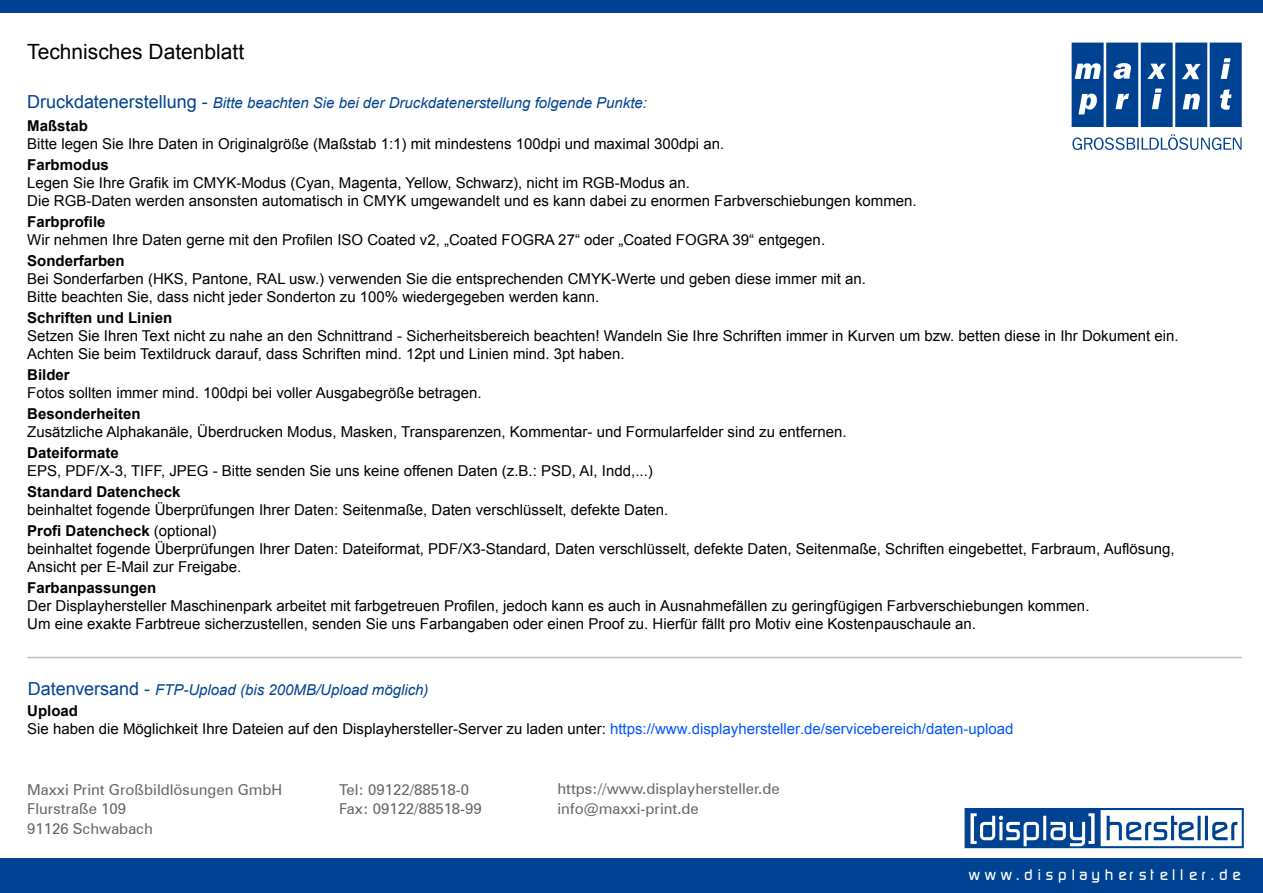
<style>
.page{position:relative;width:1263px;height:893px;background:#fff}
.page>*{position:absolute;margin:0;border:0;box-sizing:border-box;transform-origin:0 0}
.t1{font:21px "Arial";color:#000}
.t2{font:15px/18px "Arial";color:#000}
.t3{font:15px/18.8px "Zurich BT";color:#666}
.t4{font:italic 15px/23px "Arial";color:#004292}
.t5{font:700 15px "Arial";color:#000}
.t6{font:500 15px "Dicot";letter-spacing:.33em;color:#fff}
.s1{font-style:normal;font-size:18px;color:#004191}
.s2{font-weight:700;font-style:normal;color:#000}
.s3{font-weight:700}
.s4{font-style:normal;font-size:18px}
.s5{color:#05f}
</style>
<div class="page">
<div style="left:0;top:858px;width:1263px;height:35px;background:#004292"></div>
<div style="left:0;top:0;width:1263px;height:12px;background:#004292"></div>
<svg style="left:965px;top:808px;width:279px;height:40px"></svg>
<svg style="left:1071px;top:43px;width:171px;height:107px"></svg>
<hr style="left:27px;top:657px;width:1215px;height:1px;background:#bebebe">
<h1 class="t1" style="left:27px;top:37px;width:219px">Technisches Datenblatt</h1>
<p class="t4" style="left:27px;top:92px;width:621px"><span class="s1">Druckdatenerstellung -</span> Bitte beachten Sie bei der Druckdatenerstellung folgende Punkte:<br><span class="s2">Maßstab</span></p>
<p class="t2" style="left:27px;top:135px;width:698px">Bitte legen Sie Ihre Daten in Originalgröße (Maßstab 1:1) mit mindestens 100dpi und maximal 300dpi an.</p>
<p class="t5" style="left:27px;top:155px;width:83px">Farbmodus</p>
<p class="t2" style="left:27px;top:174px;width:891px">Legen Sie Ihre Grafik im CMYK-Modus (Cyan, Magenta, Yellow, Schwarz), nicht im RGB-Modus an.<br>Die RGB-Daten werden ansonsten automatisch in CMYK umgewandelt und es kann dabei zu enormen Farbverschiebungen kommen.</p>
<p class="t5" style="left:27px;top:212px;width:80px">Farbprofile</p>
<p class="t2" style="left:27px;top:231px;width:799px">Wir nehmen Ihre Daten gerne mit den Profilen ISO Coated v2, „Coated FOGRA 27“ oder „Coated FOGRA 39“ entgegen.</p>
<p class="t5" style="left:27px;top:251px;width:99px">Sonderfarben</p>
<p class="t2" style="left:27px;top:270px;width:840px">Bei Sonderfarben (HKS, Pantone, RAL usw.) verwenden Sie die entsprechenden CMYK-Werte und geben diese immer mit an.<br>Bitte beachten Sie, dass nicht jeder Sonderton zu 100% wiedergegeben werden kann.</p>
<p class="t5" style="left:27px;top:308px;width:147px">Schriften und Linien</p>
<p class="t2" style="left:27px;top:327px;width:1153px">Setzen Sie Ihren Text nicht zu nahe an den Schnittrand - Sicherheitsbereich beachten! Wandeln Sie Ihre Schriften immer in Kurven um bzw. betten diese in Ihr Dokument ein.<br>Achten Sie beim Textildruck darauf, dass Schriften mind. 12pt und Linien mind. 3pt haben.</p>
<p class="t5" style="left:27px;top:365px;width:44px">Bilder</p>
<p class="t2" style="left:27px;top:384px;width:456px">Fotos sollten immer mind. 100dpi bei voller Ausgabegröße betragen.</p>
<p class="t5" style="left:27px;top:404px;width:115px">Besonderheiten</p>
<p class="t2" style="left:27px;top:423px;width:821px">Zusätzliche Alphakanäle, Überdrucken Modus, Masken, Transparenzen, Kommentar- und Formularfelder sind zu entfernen.</p>
<p class="t5" style="left:27px;top:443px;width:93px">Dateiformate</p>
<p class="t2" style="left:27px;top:462px;width:627px">EPS, PDF/X-3, TIFF, JPEG - Bitte senden Sie uns keine offenen Daten (z.B.: PSD, AI, Indd,...)</p>
<p class="t5" style="left:27px;top:482px;width:155px">Standard Datencheck</p>
<p class="t2" style="left:27px;top:500px;width:643px;line-height:21px">beinhaltet fogende Überprüfungen Ihrer Daten: Seitenmaße, Daten verschlüsselt, defekte Daten.<br><span class="s3">Profi Datencheck</span> (optional)</p>
<p class="t2" style="left:27px;top:540px;width:1149px">beinhaltet fogende Überprüfungen Ihrer Daten: Dateiformat, PDF/X3-Standard, Daten verschlüsselt, defekte Daten, Seitenmaße, Schriften eingebettet, Farbraum, Auflösung,<br>Ansicht per E-Mail zur Freigabe.</p>
<p class="t5" style="left:27px;top:578px;width:131px">Farbanpassungen</p>
<p class="t2" style="left:27px;top:597px;width:1064px">Der Displayhersteller Maschinenpark arbeitet mit farbgetreuen Profilen, jedoch kann es auch in Ausnahmefällen zu geringfügigen Farbverschiebungen kommen.<br>Um eine exakte Farbtreue sicherzustellen, senden Sie uns Farbangaben oder einen Proof zu. Hierfür fällt pro Motiv eine Kostenpauschaule an.</p>
<p class="t4" style="left:28px;top:678px;width:402px"><span class="s4">Datenversand -</span> FTP-Upload (bis 200MB/Upload möglich)</p>
<p class="t2" style="left:27px;top:702px;width:988px"><span class="s3">Upload<br></span>Sie haben die Möglichkeit Ihre Dateien auf den Displayhersteller-Server zu laden unter: <span class="s5">https://www.displayhersteller.de/servicebereich/daten-upload</span></p>
<p class="t3" style="left:27px;top:780px;width:257px">Maxxi Print Großbildlösungen GmbH<br>Flurstraße 109</p>
<p class="t3" style="left:27px;top:819px;width:127px">91126 Schwabach</p>
<p class="t3" style="left:339px;top:780px;width:144px">Tel: 09122/88518-0<br>Fax: 09122/88518-99</p>
<p class="t3" style="left:557px;top:779px;width:224px;line-height:19.2px">https://www.displayhersteller.de info@maxxi-print.de</p>
<p class="t6" style="left:969px;top:866px;width:273px">www.displayhersteller.de</p>
</div>
